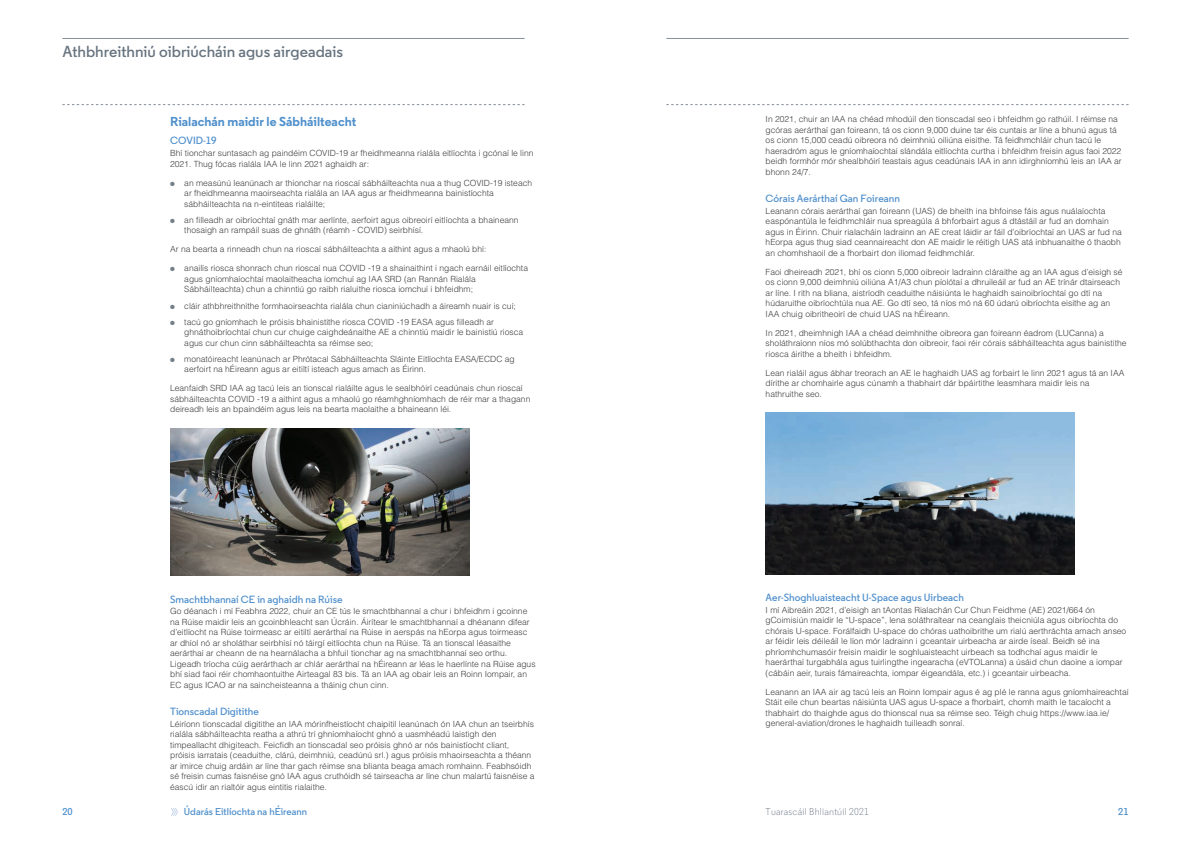
<style>
.page{position:relative;width:1191px;height:842px;background:#fff}
.page>*{position:absolute;margin:0;border:0;box-sizing:border-box;transform-origin:0 0}
.t1{font:600 16px "Regular";color:#687480}
.t2{font:700 13px "Regular";color:#5090cc}
.t3{font:600 10.5px "Regular";color:#5090cc}
.t4{font:600 10px "Regular";color:#5090cc}
.t5{font:300 10px "Regular";letter-spacing:.025em;color:#687480}
.t6{font:300 8.5px/10.5px "Helvetica LT Std";color:#3e3e3f}
.s1{color:#737e89}
</style>
<div class="page">
<svg style="left:62px;top:104px;width:462px;height:1px"></svg>
<svg style="left:666px;top:104px;width:462px;height:1px"></svg>
<hr style="left:62px;top:38px;width:462px;height:1px;background:#868e99">
<hr style="left:666px;top:38px;width:462px;height:1px;background:#868e99">
<svg style="left:171px;top:808px;width:7px;height:8px"></svg>
<img style="left:765px;top:412px;width:309px;height:162px">
<img style="left:170px;top:428px;width:300px;height:148px">
<h1 class="t1" style="left:62px;top:42px;width:282px">Athbhreithniú oibriúcháin agus airgeadais</h1>
<h2 class="t2" style="left:170px;top:113px;width:188px">Rialachán maidir le Sábháilteacht</h2>
<p class="t3" style="left:170px;top:134px;width:48px">COVID-19</p>
<p class="t6" style="left:170px;top:148px;width:365px">Bhí tionchar suntasach ag paindéim COVID-19 ar fheidhmeanna rialála eitlíochta i gcónaí le linn<br>2021. Thug fócas rialála IAA le linn 2021 aghaidh ar:</p>
<p class="t6" style="left:184px;top:177px;width:349px;text-indent:-14px"><span class="s1">●</span> an measúnú leanúnach ar thionchar na rioscaí sábháilteachta nua a thug COVID-19 isteach ar fheidhmeanna maoirseachta rialála an IAA agus ar fheidhmeanna bainistíochta sábháilteachta na n-eintiteas rialáilte;</p>
<p class="t6" style="left:184px;top:214px;width:336px;text-indent:-14px"><span class="s1">●</span> an filleadh ar oibríochtaí gnáth mar aerlínte, aerfoirt agus oibreoirí eitlíochta a bhaineann thosaigh an rampáil suas de ghnáth (réamh - COVID) seirbhísí.</p>
<p class="t6" style="left:170px;top:244px;width:318px">Ar na bearta a rinneadh chun na rioscaí sábháilteachta a aithint agus a mhaolú bhí:</p>
<p class="t6" style="left:184px;top:263px;width:345px;text-indent:-14px"><span class="s1">●</span> anailís riosca shonrach chun rioscaí nua COVID -19 a shainaithint i ngach earnáil eitlíochta agus gníomhaíochtaí maolaitheacha iomchuí ag IAA SRD (an Rannán Rialála<br>Sábháilteachta) chun a chinntiú go raibh rialuithe riosca iomchuí i bhfeidhm;</p>
<p class="t6" style="left:170px;top:300px;width:347px"><span class="s1">●</span> cláir athbhreithnithe formhaoirseachta rialála chun cianiniúchadh a áireamh nuair is cuí;</p>
<p class="t6" style="left:184px;top:316px;width:340px;text-indent:-14px"><span class="s1">●</span> tacú go gníomhach le próisis bhainistithe riosca COVID -19 EASA agus filleadh ar ghnáthoibríochtaí chun cur chuige caighdeánaithe AE a chinntiú maidir le bainistiú riosca agus cur chun cinn sábháilteachta sa réimse seo;</p>
<p class="t6" style="left:184px;top:353px;width:332px;text-indent:-14px"><span class="s1">●</span> monatóireacht leanúnach ar Phrótacal Sábháilteachta Sláinte Eitlíochta EASA/ECDC ag aerfoirt na hÉireann agus ar eitiltí isteach agus amach as Éirinn.</p>
<p class="t6" style="left:170px;top:383px;width:362px">Leanfaidh SRD IAA ag tacú leis an tionscal rialáilte agus le sealbhóirí ceadúnais chun rioscaí sábháilteachta COVID -19 a aithint agus a mhaolú go réamhghníomhach de réir mar a thagann deireadh leis an bpaindéim agus leis na bearta maolaithe a bhaineann léi.</p>
<p class="t3" style="left:170px;top:592px;width:174px">Smachtbhannaí CE in aghaidh na Rúise</p>
<p class="t6" style="left:170px;top:606px;width:367px">Go déanach i mí Feabhra 2022, chuir an CE tús le smachtbhannaí a chur i bhfeidhm i gcoinne na Rúise maidir leis an gcoinbhleacht san Úcráin. Áirítear le smachtbhannaí a dhéanann difear d’eitlíocht na Rúise toirmeasc ar eitiltí aerárthaí na Rúise in aerspás na hEorpa agus toirmeasc ar dhíol nó ar sholáthar seirbhísí nó táirgí eitlíochta chun na Rúise. Tá an tionscal léasaithe aerárthaí ar cheann de na hearnálacha a bhfuil tionchar ag na smachtbhannaí seo orthu.<br>Ligeadh tríocha cúig aerárthach ar chlár aerárthaí na hÉireann ar léas le haerlínte na Rúise agus bhí siad faoi réir chomhaontuithe Airteagal 83 bis. Tá an IAA ag obair leis an Roinn Iompair, an EC agus ICAO ar na saincheisteanna a tháinig chun cinn.</p>
<p class="t3" style="left:170px;top:705px;width:90px">Tionscadal Digitithe</p>
<p class="t6" style="left:170px;top:718px;width:366px">Léiríonn tionscadal digitithe an IAA mórinfheistíocht chaipitil leanúnach ón IAA chun an tseirbhís rialála sábháilteachta reatha a athrú trí ghníomhaíocht ghnó a uasmhéadú laistigh den timpeallacht dhigiteach. Feicfidh an tionscadal seo próisis ghnó ar nós bainistíocht cliant, próisis iarratais (ceaduithe, clárú, deimhniú, ceadúnú srl.) agus próisis mhaoirseachta a théann ar imirce chuig ardáin ar líne thar gach réimse sna blianta beaga amach romhainn. Feabhsóidh sé freisin cumas faisnéise gnó IAA agus cruthóidh sé tairseacha ar líne chun malartú faisnéise a éascú idir an rialtóir agus eintitis rialaithe.</p>
<p class="t6" style="left:765px;top:114px;width:357px">In 2021, chuir an IAA na chéad mhodúil den tionscadal seo i bhfeidhm go rathúil. I réimse na gcóras aerárthaí gan foireann, tá os cionn 9,000 duine tar éis cuntais ar líne a bhunú agus tá os cionn 15,000 ceadú oibreora nó deimhniú oiliúna eisithe. Tá feidhmchláir chun tacú le haeradróm agus le gníomhaíochtaí slándála eitlíochta curtha i bhfeidhm freisin agus faoi 2022 beidh formhór mór shealbhóirí teastais agus ceadúnais IAA in ann idirghníomhú leis an IAA ar bhonn 24/7.</p>
<p class="t3" style="left:765px;top:191px;width:136px">Córais Aerárthaí Gan Foireann</p>
<p class="t6" style="left:765px;top:205px;width:358px">Leanann córais aerárthaí gan foireann (UAS) de bheith ina bhfoinse fáis agus nuálaíochta easpónantúla le feidhmchláir nua spreagúla á bhforbairt agus á dtástáil ar fud an domhain agus in Éirinn. Chuir rialacháin ladrainn an AE creat láidir ar fáil d’oibríochtaí an UAS ar fud na hEorpa agus thug siad ceannaireacht don AE maidir le réitigh UAS atá inbhuanaithe ó thaobh an chomhshaoil de a fhorbairt don iliomad feidhmchlár.</p>
<p class="t6" style="left:765px;top:266px;width:358px">Faoi dheireadh 2021, bhí os cionn 5,000 oibreoir ladrainn cláraithe ag an IAA agus d’eisigh sé os cionn 9,000 deimhniú oiliúna A1/A3 chun píolótaí a dhruileáil ar fud an AE trínár dtairseach ar líne. I rith na bliana, aistríodh ceaduithe náisiúnta le haghaidh sainoibríochtaí go dtí na húdaruithe oibríochtúla nua AE. Go dtí seo, tá níos mó ná 60 údarú oibríochta eisithe ag an IAA chuig oibritheoirí de chuid UAS na hÉireann.</p>
<p class="t6" style="left:765px;top:327px;width:362px">In 2021, dheimhnigh IAA a chéad deimhnithe oibreora gan foireann éadrom (LUCanna) a sholáthraíonn níos mó solúbthachta don oibreoir, faoi réir córais sábháilteachta agus bainistithe riosca áirithe a bheith i bhfeidhm.</p>
<p class="t6" style="left:765px;top:367px;width:360px">Lean rialáil agus ábhar treorach an AE le haghaidh UAS ag forbairt le linn 2021 agus tá an IAA dírithe ar chomhairle agus cúnamh a thabhairt dár bpáirtithe leasmhara maidir leis na hathruithe seo.</p>
<p class="t3" style="left:765px;top:591px;width:200px">Aer-Shoghluaisteacht U-Space agus Uirbeach</p>
<p class="t6" style="left:765px;top:604px;width:362px">I mí Aibreáin 2021, d’eisigh an tAontas Rialachán Cur Chun Feidhme (AE) 2021/664 ón gCoimisiún maidir le “U-space”, lena soláthraítear na ceanglais theicniúla agus oibríochta do chórais U-space. Forálfaidh U-space do chóras uathoibrithe um rialú aerthráchta amach anseo ar féidir leis déileáil le líon mór ladrainn i gceantair uirbeacha ar airde íseal. Beidh sé ina phríomhchumasóir freisin maidir le soghluaisteacht uirbeach sa todhchaí agus maidir le haerárthaí turgabhála agus tuirlingthe ingearacha (eVTOLanna) a úsáid chun daoine a iompar (cábáin aeir, turais fámaireachta, iompar éigeandála, etc.) i gceantair uirbeacha.</p>
<p class="t6" style="left:765px;top:686px;width:364px">Leanann an IAA air ag tacú leis an Roinn Iompair agus é ag plé le ranna agus gníomhaireachtaí Stáit eile chun beartas náisiúnta UAS agus U-space a fhorbairt, chomh maith le tacaíocht a thabhairt do thaighde agus do thionscal nua sa réimse seo. Téigh chuig https://www.iaa.ie/ general-aviation/drones le haghaidh tuilleadh sonraí.</p>
<p class="t4" style="left:62px;top:806px;width:12px">20</p>
<p class="t4" style="left:184px;top:806px;width:125px">Údarás Eitlíochta na hÉireann</p>
<p class="t5" style="left:765px;top:806px;width:105px">Tuarascáil Bhliantúil 2021</p>
<p class="t4" style="left:1118px;top:806px;width:12px">21</p>
</div>
